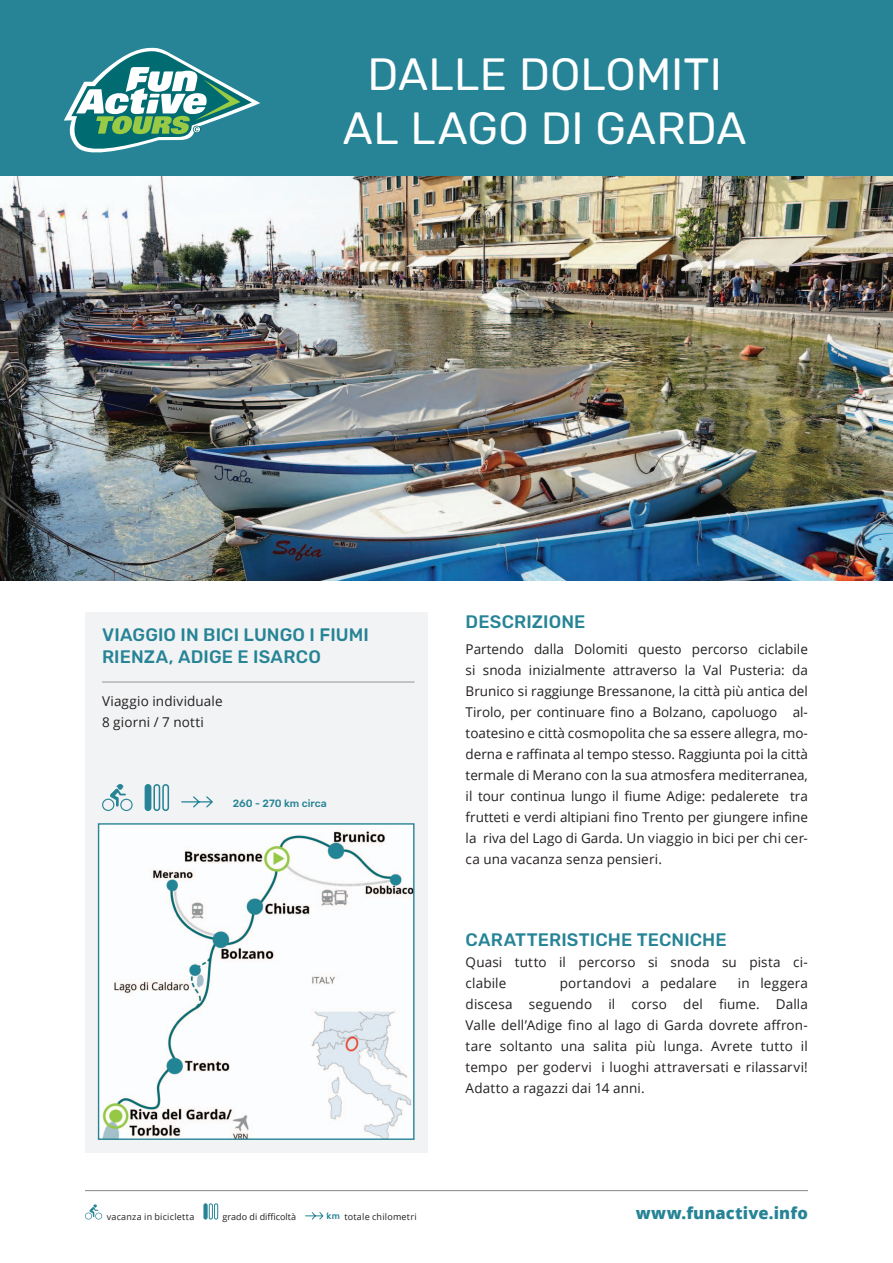
<style>
.page{position:relative;width:893px;height:1263px;background:#fff}
.page>*{position:absolute;margin:0;border:0;box-sizing:border-box;transform-origin:0 0}
.t1{font:45px/54px "Rubik";color:#fff;text-align:center}
.t2{font:500 18px/21.6px "Rubik";letter-spacing:.005em;color:#268496}
.t3{font:800 16.5px "Open Sans";letter-spacing:.01em;color:#268496}
.t4{font:13.5px/21px "Open Sans";letter-spacing:.01em;color:#231f20;text-align:justify}
.t5{font:500 10.5px "Rubik";color:#268496}
.t6{font:9px "Open Sans";letter-spacing:.025em;color:#231f20}
.t7{font:9px "Open Sans";color:#231f20}
.s1{font-family:"Rubik";font-weight:500;color:#268496}
</style>
<div class="page">
<hr style="left:85px;top:1190px;width:723px;height:1px;background:#939598">
<svg style="left:85px;top:1204px;width:17px;height:15px"></svg>
<div style="left:214px;top:1203px;width:4px;height:16px;border:1px solid #268496;border-radius:2px"></div>
<div style="left:209px;top:1203px;width:4px;height:16px;border:1px solid #268496;border-radius:2px"></div>
<hr style="left:204px;top:1204px;width:3px;height:15px;background:#268496;border-radius:2px">
<div style="left:203px;top:1203px;width:5px;height:16px;border:1px solid #268496;border-radius:2px"></div>
<svg style="left:305px;top:1212px;width:19px;height:8px"></svg>
<img style="left:0;top:175px;width:893px;height:406px">
<div style="left:85px;top:613px;width:342px;height:540px;background:#f2f3f4"></div>
<hr style="left:102px;top:682px;width:313px;height:1px;background:#939598">
<svg style="left:102px;top:784px;width:31px;height:27px"></svg>
<svg style="left:153px;top:784px;width:17px;height:27px"></svg>
<div style="left:145px;top:784px;width:6px;height:27px;border:2px solid #268496;border-radius:3px"></div>
<svg style="left:181px;top:796px;width:32px;height:12px"></svg>
<img style="left:100px;top:831px;width:313px;height:307px">
<div style="left:98px;top:823px;width:317px;height:317px;border:1px solid #268496"></div>
<div style="left:0;top:0;width:893px;height:175px;background:#268496"></div>
<svg style="left:64px;top:48px;width:196px;height:105px"></svg>
<h1 class="t1" style="left:343px;top:49px;width:405px">DALLE DOLOMITI<br>AL LAGO DI GARDA</h1>
<h2 class="t2" style="left:102px;top:625px;width:268px">VIAGGIO IN BICI LUNGO I FIUMI<br>RIEN</h2>
<h2 class="t2" style="left:144px;top:646px;width:70px">ZA, ADIGE</h2>
<h2 class="t2" style="left:238px;top:646px;width:59px">EISARCO</h2>
<p class="t4" style="left:102px;top:690px;width:122px">Viaggio individuale<br>8 giorni / 7 notti</p>
<p class="t5" style="left:233px;top:797px;width:96px">260 - 270 KM CIRCA</p>
<h2 class="t2" style="left:466px;top:612px;width:119px">DESCRIZIONE</h2>
<p class="t4" style="left:466px;top:638px;width:344px">Partendo dalla Dolomiti questo percorso ciclabile si snoda inizialmente attraverso la Val Pusteria: da Brunico si raggiunge Bressanone, la città più antica del Tirolo, per continuare fino a Bolzano, capoluogo al&shy;toatesino e città cosmopolita che sa essere allegra, mo&shy;derna e raffinata al tempo stesso. Raggiunta poi la città termale di Merano con la sua atmosfera mediterranea, il tour continua lungo il fiume Adige: pedalerete tra frutteti e verdi altipiani fino Trento per giungere infine la riva del Lago di Garda. Un viaggio in bici per chi cer&shy;ca una vacanza senza pensieri.</p>
<h2 class="t2" style="left:466px;top:930px;width:83px">CARATTERIS</h2>
<h2 class="t2" style="left:579px;top:930px;width:81px">TICHE TECNIC</h2>
<h2 class="t2" style="left:702px;top:930px;width:24px">HE</h2>
<p class="t4" style="left:466px;top:951px;width:344px">Quasi tutto il percorso si snoda su pista ci&shy;clabile</p>
<p class="t4" style="left:466px;top:972px;width:344px;text-indent:272px">in leggera discesa seguendo il corso del fiume. Dalla Valle dell’Adige fino al lago di Garda dovrete affron&shy;tare soltanto una salita più lunga. Avrete tutto il tempo per godervi i luoghi attraversati e rilassarvi!<br>Adatto a ragazzi dai 14 anni.</p>
<p class="t4" style="left:560px;top:972px;width:158px">portandovi a pedalare</p>
<p class="t6" style="left:107px;top:1210px;width:89px">vacanza in bicicletta</p>
<p class="t7" style="left:223px;top:1210px;width:75px">grado di difficoltà</p>
<p class="t6" style="left:326px;top:1210px;width:92px"><span class="s1">KM</span> totale chilometri</p>
<p class="t3" style="left:636px;top:1200px;width:174px">www.funactive.info</p>
</div>
